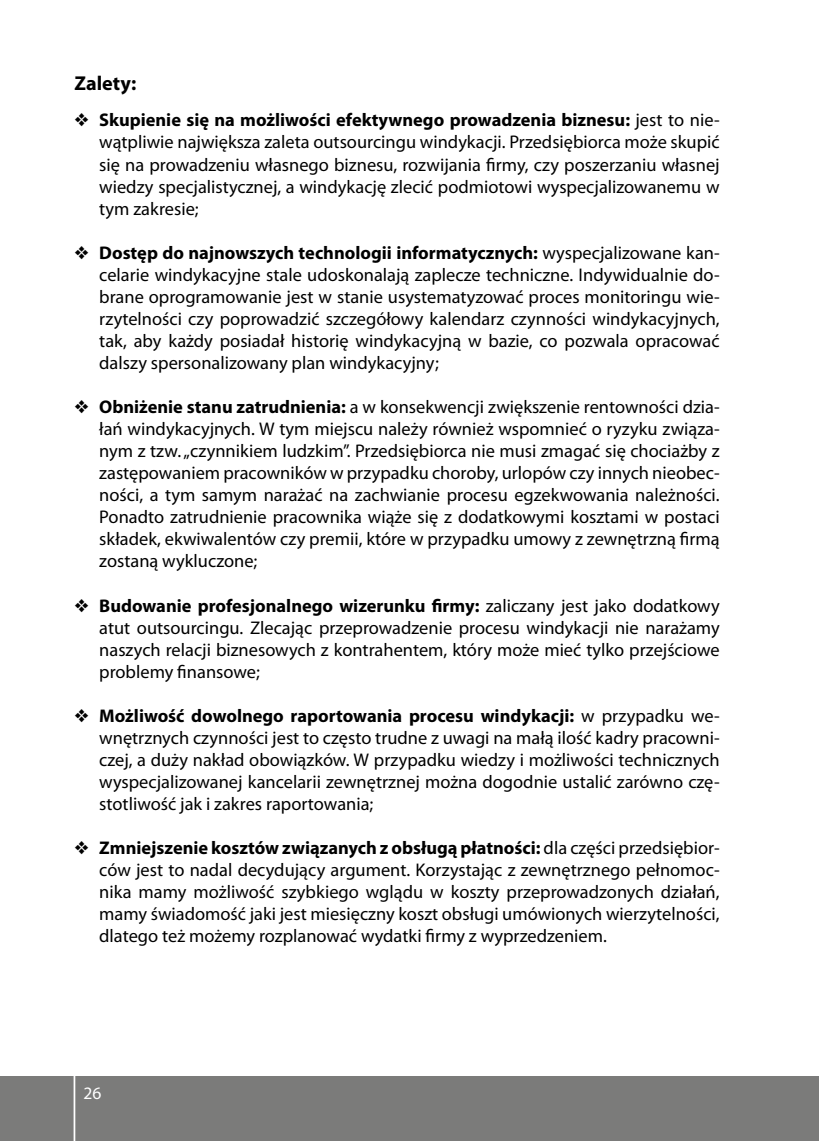
<style>
.page{position:relative;width:819px;height:1141px;background:#fff}
.page>*{position:absolute;margin:0;border:0;box-sizing:border-box;transform-origin:0 0}
.t1{font:700 20.12px "Myriad Pro";color:#000}
.t2{font:18.38px/22.1px "Myriad Pro";color:#000;text-align:justify}
.t3{font:17.5px "Myriad Pro";color:#fff}
.s1{font-family:"Dixieland"}
.s2{font-weight:700}
</style>
<div class="page">
<div style="left:0;top:1076px;width:819px;height:65px;background:#7b7b7a"></div>
<hr style="left:74px;top:1042px;width:1px;height:99px;background:#fff">
<p class="t1" style="left:74px;top:70px;width:63px">Zalety:</p>
<p class="t2" style="left:99px;top:109px;width:622px;text-indent:-25px"><span class="s1">V</span> <span class="s2">Skupienie się na możliwości efektywnego prowadzenia biznesu:</span> jest to nie&shy;wątpliwie największa zaleta outsourcingu windykacji. Przedsiębiorca może skupić się na prowadzeniu własnego biznesu, rozwijania firmy, czy poszerzaniu własnej wiedzy specjalistycznej, a windykację zlecić podmiotowi wyspecjalizowanemu w tym zakresie;</p>
<p class="t2" style="left:99px;top:241px;width:622px;text-indent:-25px"><span class="s1">V</span> <span class="s2">Dostęp do najnowszych technologii informatycznych:</span> wyspecjalizowane kan&shy;celarie windykacyjne stale udoskonalają zaplecze techniczne. Indywidualnie do&shy;brane oprogramowanie jest w stanie usystematyzować proces monitoringu wie&shy;rzytelności czy poprowadzić szczegółowy kalendarz czynności windykacyjnych, tak, aby każdy posiadał historię windykacyjną w bazie, co pozwala opracować dalszy spersonalizowany plan windykacyjny;</p>
<p class="t2" style="left:99px;top:396px;width:622px;text-indent:-25px"><span class="s1">V</span> <span class="s2">Obniżenie stanu zatrudnienia:</span> a w konsekwencji zwiększenie rentowności dzia&shy;łań windykacyjnych. W tym miejscu należy również wspomnieć o ryzyku związa&shy;nym z tzw. „czynnikiem ludzkim”. Przedsiębiorca nie musi zmagać się chociażby z zastępowaniem pracowników w przypadku choroby, urlopów czy innych nieobec&shy;ności, a tym samym narażać na zachwianie procesu egzekwowania należności.<br>Ponadto zatrudnienie pracownika wiąże się z dodatkowymi kosztami w postaci składek, ekwiwalentów czy premii, które w przypadku umowy z zewnętrzną firmą zostaną wykluczone;</p>
<p class="t2" style="left:99px;top:594px;width:622px;text-indent:-25px"><span class="s1">V</span> <span class="s2">Budowanie profesjonalnego wizerunku firmy:</span> zaliczany jest jako dodatkowy atut outsourcingu. Zlecając przeprowadzenie procesu windykacji nie narażamy naszych relacji biznesowych z kontrahentem, który może mieć tylko przejściowe problemy finansowe;</p>
<p class="t2" style="left:99px;top:704px;width:622px;text-indent:-25px"><span class="s1">V</span> <span class="s2">Możliwość dowolnego raportowania procesu windykacji:</span> w przypadku we&shy;wnętrznych czynności jest to często trudne z uwagi na małą ilość kadry pracowni&shy;czej, a duży nakład obowiązków. W przypadku wiedzy i możliwości technicznych wyspecjalizowanej kancelarii zewnętrznej można dogodnie ustalić zarówno czę&shy;stotliwość jak i zakres raportowania;</p>
<p class="t2" style="left:99px;top:837px;width:622px;text-indent:-25px"><span class="s1">V</span> <span class="s2">Zmniejszenie kosztów związanych z obsługą płatności:</span> dla części przedsiębior&shy;ców jest to nadal decydujący argument. Korzystając z zewnętrznego pełnomoc&shy;nika mamy możliwość szybkiego wglądu w koszty przeprowadzonych działań, mamy świadomość jaki jest miesięczny koszt obsługi umówionych wierzytelności, dlatego też możemy rozplanować wydatki firmy z wyprzedzeniem.</p>
<p class="t3" style="left:83px;top:1082px;width:19px">26</p>
</div>
